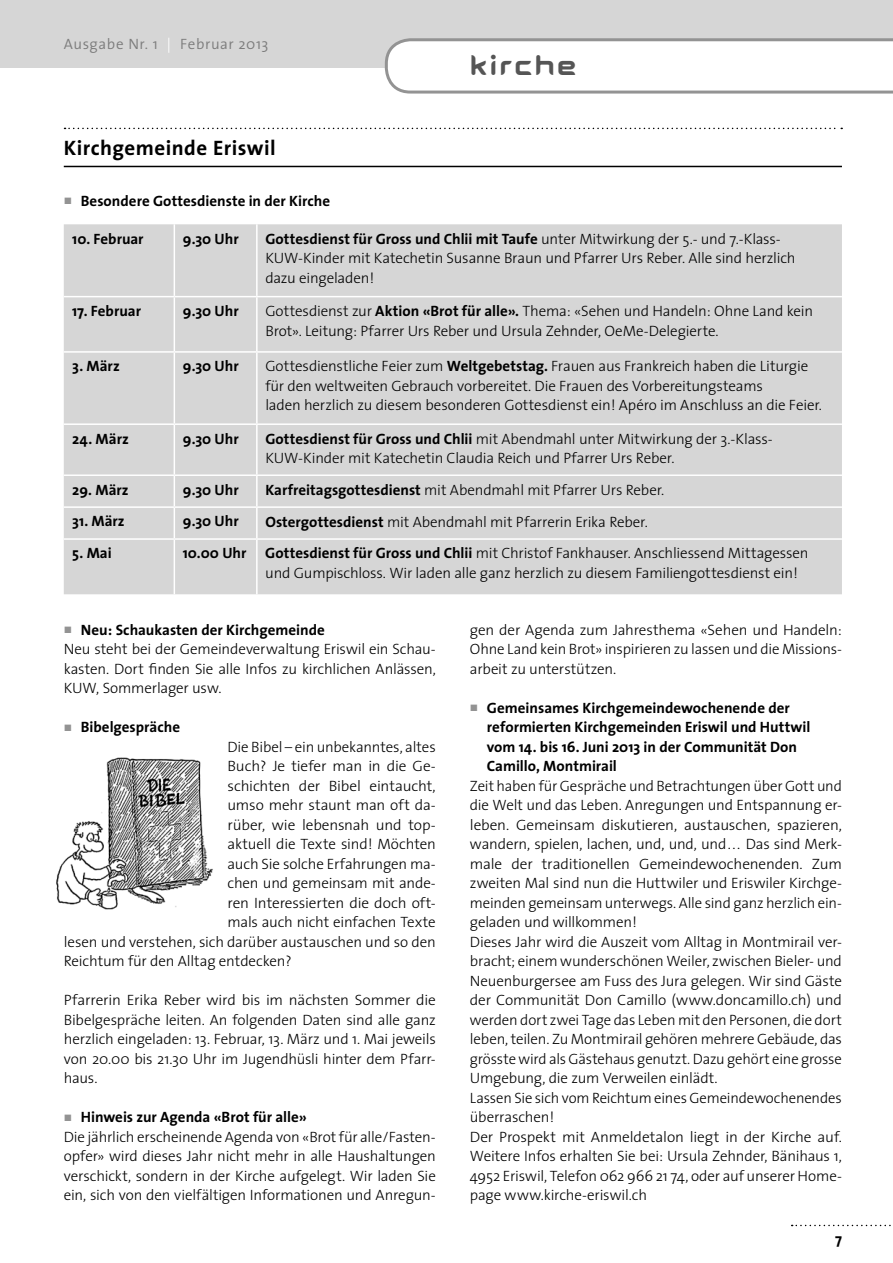
<style>
.page{position:relative;width:893px;height:1263px;background:#fff}
.page>*{position:absolute;margin:0;border:0;box-sizing:border-box;transform-origin:0 0}
.t1{font:30px "Aura";letter-spacing:.08em;color:#555}
.t2{font:700 21px "The Sans";letter-spacing:.02em;color:#000}
.t3{font:300 15px/19.5px "The Sans";letter-spacing:-.01em;color:#000}
.t4{font:700 15px/19.5px "The Sans";color:#000}
.t5{font:300 15px "The Sans";letter-spacing:.04em;color:#7c7c7c}
.s1{color:#fff}
.s2{font-weight:700}
</style>
<div class="page">
<div style="left:0;top:0;width:893px;height:68px;background:#d6d6d6"></div>
<svg style="left:385px;top:38px;width:508px;height:56px"></svg>
<svg style="left:792px;top:1225px;width:99px;height:1px"></svg>
<svg style="left:65px;top:128px;width:777px;height:1px"></svg>
<hr style="left:64px;top:166px;width:778px;height:1px;background:#000">
<div style="left:64px;top:224px;width:778px;height:370px;background:#d6d6d6"></div>
<hr style="left:174px;top:224px;width:1px;height:72px;background:#fff">
<hr style="left:256px;top:224px;width:2px;height:72px;background:#fff">
<hr style="left:64px;top:296px;width:110px;height:1px;background:#fff">
<hr style="left:174px;top:296px;width:83px;height:1px;background:#fff">
<hr style="left:174px;top:297px;width:1px;height:54px;background:#fff">
<hr style="left:257px;top:296px;width:585px;height:1px;background:#fff">
<hr style="left:256px;top:297px;width:2px;height:54px;background:#fff">
<hr style="left:64px;top:351px;width:110px;height:2px;background:#fff">
<hr style="left:174px;top:351px;width:83px;height:2px;background:#fff">
<hr style="left:174px;top:353px;width:1px;height:70px;background:#fff">
<hr style="left:257px;top:351px;width:585px;height:2px;background:#fff">
<hr style="left:256px;top:353px;width:2px;height:70px;background:#fff">
<hr style="left:64px;top:423px;width:110px;height:2px;background:#fff">
<hr style="left:174px;top:423px;width:83px;height:2px;background:#fff">
<hr style="left:174px;top:425px;width:1px;height:49px;background:#fff">
<hr style="left:257px;top:423px;width:585px;height:2px;background:#fff">
<hr style="left:256px;top:425px;width:2px;height:49px;background:#fff">
<hr style="left:64px;top:474px;width:110px;height:2px;background:#fff">
<hr style="left:174px;top:474px;width:83px;height:2px;background:#fff">
<hr style="left:174px;top:476px;width:1px;height:30px;background:#fff">
<hr style="left:257px;top:474px;width:585px;height:2px;background:#fff">
<hr style="left:256px;top:476px;width:2px;height:30px;background:#fff">
<hr style="left:64px;top:506px;width:110px;height:2px;background:#fff">
<hr style="left:174px;top:506px;width:83px;height:2px;background:#fff">
<hr style="left:174px;top:508px;width:1px;height:30px;background:#fff">
<hr style="left:257px;top:506px;width:585px;height:2px;background:#fff">
<hr style="left:256px;top:508px;width:2px;height:30px;background:#fff">
<hr style="left:64px;top:538px;width:110px;height:2px;background:#fff">
<hr style="left:174px;top:538px;width:83px;height:2px;background:#fff">
<hr style="left:174px;top:540px;width:1px;height:54px;background:#fff">
<hr style="left:257px;top:538px;width:585px;height:2px;background:#fff">
<hr style="left:256px;top:540px;width:2px;height:54px;background:#fff">
<img style="left:56px;top:757px;width:157px;height:153px">
<p class="t5" style="left:64px;top:32px;width:206px">Ausgabe Nr. 1 <span class="s1">|</span> Februar 2013</p>
<h1 class="t1" style="left:470px;top:54px;width:108px">kirche</h1>
<h2 class="t2" style="left:64px;top:130px;width:213px">Kirchgemeinde Eriswil</h2>
<p class="t4" style="left:81px;top:190px;width:251px">Besondere Gottesdienste in der Kirche</p>
<p class="t4" style="left:72px;top:228px;width:73px">10. Februar</p>
<p class="t4" style="left:183px;top:228px;width:57px">9.30 Uhr</p>
<p class="t3" style="left:265px;top:229px;width:532px"><span class="s2">Gottesdienst für Gross und Chlii mit Taufe</span> unter Mitwirkung der 5.- und 7.-Klass-<br>KUW-Kinder mit Katechetin Susanne Braun und Pfarrer Urs Reber. Alle sind herzlich dazu eingeladen!</p>
<p class="t4" style="left:72px;top:301px;width:70px">17. Februar</p>
<p class="t4" style="left:183px;top:301px;width:57px">9.30 Uhr</p>
<p class="t3" style="left:265px;top:301px;width:549px">Gottesdienst zur <span class="s2">Aktion «Brot für alle».</span> Thema: «Sehen und Handeln: Ohne Land kein<br>Brot». Leitung: Pfarrer Urs Reber und Ursula Zehnder, OeMe-Delegierte.</p>
<p class="t4" style="left:72px;top:356px;width:49px">3. März</p>
<p class="t4" style="left:183px;top:356px;width:57px">9.30 Uhr</p>
<p class="t3" style="left:265px;top:356px;width:558px">Gottesdienstliche Feier zum <span class="s2">Weltgebetstag.</span> Frauen aus Frankreich haben die Liturgie für den weltweiten Gebrauch vorbereitet. Die Frauen des Vorbereitungsteams<br>laden herzlich zu diesem besonderen Gottesdienst ein! Apéro im Anschluss an die Feier.</p>
<p class="t4" style="left:72px;top:428px;width:58px">24. März</p>
<p class="t4" style="left:183px;top:428px;width:57px">9.30 Uhr</p>
<p class="t3" style="left:265px;top:428px;width:509px"><span class="s2">Gottesdienst für Gross und Chlii</span> mit Abendmahl unter Mitwirkung der 3.-Klass-<br>KUW-Kinder mit Katechetin Claudia Reich und Pfarrer Urs Reber.</p>
<p class="t4" style="left:72px;top:479px;width:58px">29. März</p>
<p class="t4" style="left:183px;top:479px;width:57px">9.30 Uhr</p>
<p class="t3" style="left:265px;top:479px;width:400px"><span class="s2">Karfreitagsgottesdienst</span> mit Abendmahl mit Pfarrer Urs Reber.</p>
<p class="t4" style="left:72px;top:511px;width:54px">31. März</p>
<p class="t4" style="left:183px;top:511px;width:57px">9.30 Uhr</p>
<p class="t3" style="left:265px;top:511px;width:384px"><span class="s2">Ostergottesdienst</span> mit Abendmahl mit Pfarrerin Erika Reber.</p>
<p class="t4" style="left:72px;top:543px;width:41px">5. Mai</p>
<p class="t4" style="left:183px;top:543px;width:65px">10.00 Uhr</p>
<p class="t3" style="left:265px;top:543px;width:545px"><span class="s2">Gottesdienst für Gross und Chlii</span> mit Christof Fankhauser. Anschliessend Mittagessen und Gumpischloss. Wir laden alle ganz herzlich zu diesem Familiengottesdienst ein!</p>
<p class="t4" style="left:81px;top:619px;width:246px">Neu: Schaukasten der Kirchgemeinde</p>
<p class="t3" style="left:64px;top:639px;width:374px;text-align:justify">Neu steht bei der Gemeindeverwaltung Eriswil ein Schau&shy;kasten. Dort finden Sie alle Infos zu kirchlichen Anlässen, KUW, Sommerlager usw.</p>
<p class="t4" style="left:81px;top:717px;width:101px">Bibelgespräche</p>
<p class="t3" style="left:228px;top:736px;width:210px">Die Bibel – ein unbekanntes, altes</p>
<p class="t3" style="left:228px;top:756px;width:210px">Buch? Je tiefer man in die Ge-</p>
<p class="t3" style="left:227px;top:775px;width:210px">schichten der Bibel eintaucht,</p>
<p class="t3" style="left:228px;top:795px;width:208px">umso mehr staunt man oft da-</p>
<p class="t3" style="left:228px;top:814px;width:208px">rüber, wie lebensnah und top-</p>
<p class="t3" style="left:228px;top:834px;width:210px">aktuell die Texte sind! Möchten</p>
<p class="t3" style="left:228px;top:853px;width:210px">auch Sie solche Erfahrungen ma-</p>
<p class="t3" style="left:228px;top:873px;width:210px">chen und gemeinsam mit ande-</p>
<p class="t3" style="left:228px;top:892px;width:210px">ren Interessierten die doch oft-</p>
<p class="t3" style="left:228px;top:912px;width:210px">mals auch nicht einfachen Texte</p>
<p class="t3" style="left:64px;top:931px;width:374px">lesen und verstehen, sich darüber austauschen und so den</p>
<p class="t3" style="left:64px;top:951px;width:229px">Reichtum für den Alltag entdecken?</p>
<p class="t3" style="left:64px;top:990px;width:374px;text-align:justify">Pfarrerin Erika Reber wird bis im nächsten Sommer die Bibelgespräche leiten. An folgenden Daten sind alle ganz herzlich eingeladen: 13. Februar, 13. März und 1. Mai jeweils von 20.00 bis 21.30 Uhr im Jugendhüsli hinter dem Pfarr&shy;haus.</p>
<p class="t4" style="left:81px;top:1107px;width:227px">Hinweis zur Agenda «Brot für alle»</p>
<p class="t3" style="left:64px;top:1126px;width:374px;text-align:justify">Die jährlich erscheinende Agenda von «Brot für alle/Fasten&shy;opfer» wird dieses Jahr nicht mehr in alle Haushaltungen verschickt, sondern in der Kirche aufgelegt. Wir laden Sie ein, sich von den vielfältigen Informationen und Anregun-</p>
<p class="t3" style="left:470px;top:619px;width:374px;text-align:justify">gen der Agenda zum Jahresthema «Sehen und Handeln:<br>Ohne Land kein Brot» inspirieren zu lassen und die Missions&shy;arbeit zu unterstützen.</p>
<p class="t4" style="left:487px;top:697px;width:325px">Gemeinsames Kirchgemeindewochenende der reformierten Kirchgemeinden Eriswil und Huttwil vom 14. bis 16. Juni 2013 in der Communität Don Camillo, Montmirail</p>
<p class="t3" style="left:470px;top:775px;width:374px">Zeit haben für Gespräche und Betrachtungen über Gott und die Welt und das Leben. Anregungen und Entspannung er&shy;leben. Gemeinsam diskutieren, austauschen, spazieren, wandern, spielen, lachen, und, und, und... Das sind Merk&shy;male der traditionellen Gemeindewochenenden. Zum zweiten Mal sind nun die Huttwiler und Eriswiler Kirchge&shy;meinden gemeinsam unterwegs. Alle sind ganz herzlich ein&shy;geladen und willkommen!<br>Dieses Jahr wird die Auszeit vom Alltag in Montmirail ver&shy;bracht; einem wunderschönen Weiler, zwischen Bieler- und Neuenburgersee am Fuss des Jura gelegen. Wir sind Gäste der Communität Don Camillo (www.doncamillo.ch) und werden dort zwei Tage das Leben mit den Personen, die dort leben, teilen. Zu Montmirail gehören mehrere Gebäude, das grösste wird als Gästehaus genutzt. Dazu gehört eine -grosse Umgebung, die zum Verweilen einlädt.<br>Lassen Sie sich vom Reichtum eines Gemeindewochenendes überraschen!<br>Der Prospekt mit Anmeldetalon liegt in der Kirche auf.<br>Weitere Infos erhalten Sie bei: Ursula Zehnder, Bänihaus 1, 4952 Eriswil, Telefon 062 966 21 74, oder auf unserer Home&shy;page www.kirche-eriswil.ch</p>
<p class="t4" style="left:835px;top:1229px;width:8px">7</p>
</div>
